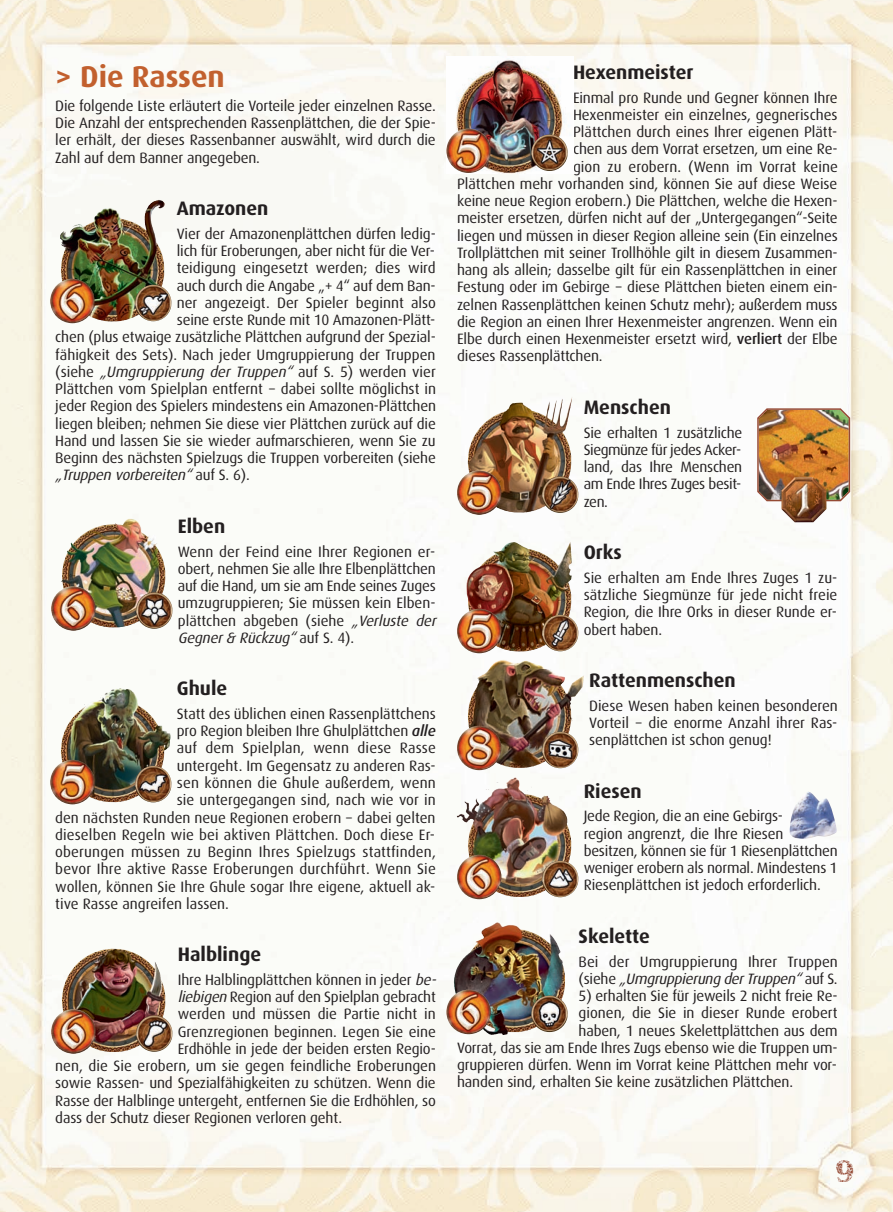
<style>
.page{position:relative;width:893px;height:1212px;background:#fff}
.page>*{position:absolute;margin:0;border:0;box-sizing:border-box;transform-origin:0 0}
.t1{font:700 30px "Dax";color:#c2602e}
.t2{font:27px "JI Hidden Vines";color:#954a35}
.t3{font:700 19.5px "Dax";color:#231f20}
.t4{font:15px/17.2px "Dax";letter-spacing:-.01em;color:#231f20;text-align:justify}
.t5{font:15px "Dax";letter-spacing:.01em;color:#231f20}
.t6{font:italic 15px "Dax";color:#231f20}
.s1{font-style:normal}
.s2{font-style:italic}
.s3{font-weight:500;font-style:italic}
.s4{font-weight:500}
</style>
<div class="page">
<img style="left:0;top:0;width:893px;height:1212px">
<img style="left:75px;top:200px;width:83px;height:30px">
<img style="left:50px;top:279px;width:45px;height:44px;border-radius:22px">
<img style="left:135px;top:285px;width:37px;height:36px;border-radius:18px">
<img style="left:62px;top:948px;width:49px;height:97px">
<img style="left:51px;top:1009px;width:45px;height:44px;border-radius:22px">
<img style="left:136px;top:1015px;width:37px;height:36px;border-radius:18px">
<img style="left:493px;top:542px;width:77px;height:23px">
<img style="left:457px;top:609px;width:44px;height:44px;border-radius:22px">
<img style="left:542px;top:615px;width:36px;height:36px;border-radius:18px">
<img style="left:446px;top:56px;width:127px;height:117px">
<img style="left:446px;top:129px;width:45px;height:44px;border-radius:22px">
<img style="left:531px;top:134px;width:37px;height:37px;border-radius:18px">
<img style="left:457px;top:778px;width:56px;height:44px">
<img style="left:457px;top:855px;width:44px;height:44px;border-radius:22px">
<img style="left:542px;top:860px;width:36px;height:37px;border-radius:18px">
<img style="left:500px;top:397px;width:72px;height:29px">
<img style="left:457px;top:470px;width:44px;height:45px;border-radius:22px">
<img style="left:542px;top:476px;width:36px;height:37px;border-radius:18px">
<img style="left:468px;top:660px;width:35px;height:101px">
<img style="left:457px;top:726px;width:44px;height:44px;border-radius:22px">
<img style="left:542px;top:731px;width:36px;height:37px;border-radius:18px">
<img style="left:454px;top:923px;width:42px;height:102px">
<img style="left:446px;top:989px;width:45px;height:45px;border-radius:22px">
<img style="left:531px;top:995px;width:37px;height:37px;border-radius:18px">
<img style="left:61px;top:519px;width:67px;height:92px">
<img style="left:51px;top:586px;width:45px;height:45px;border-radius:22px">
<img style="left:136px;top:592px;width:37px;height:37px;border-radius:18px">
<img style="left:790px;top:791px;width:47px;height:47px">
<img style="left:757px;top:408px;width:93px;height:93px">
<img style="left:781px;top:477px;width:45px;height:45px">
<img style="left:61px;top:688px;width:58px;height:101px">
<img style="left:50px;top:760px;width:45px;height:44px;border-radius:22px">
<img style="left:135px;top:766px;width:37px;height:36px;border-radius:18px">
<h1 class="t1" style="left:55px;top:64px;width:171px">&gt; Die Rassen</h1>
<p class="t4" style="left:55px;top:98px;width:382px">Die folgende Liste erläutert die Vorteile jeder einzelnen Rasse.<br>Die Anzahl der entsprechenden Rassenplättchen, die der Spie&shy;ler erhält, der dieses Rassenbanner auswählt, wird durch die Zahl auf dem Banner angegeben.</p>
<h3 class="t3" style="left:177px;top:200px;width:93px">Amazonen</h3>
<p class="t4" style="left:177px;top:226px;width:261px">Vier der Amazonenplättchen dürfen ledig-</p>
<p class="t4" style="left:177px;top:243px;width:260px">lich für Eroberungen, aber nicht für die Ver-</p>
<p class="t4" style="left:177px;top:260px;width:260px">teidigung eingesetzt werden; dies wird</p>
<p class="t4" style="left:177px;top:278px;width:260px">auch durch die Angabe „+ 4“ auf dem Ban-</p>
<p class="t4" style="left:177px;top:295px;width:261px">ner angezeigt. Der Spieler beginnt also</p>
<p class="t4" style="left:177px;top:312px;width:260px">seine erste Runde mit 10 Amazonen-Plätt-</p>
<p class="t4" style="left:55px;top:329px;width:382px">chen (plus etwaige zusätzliche Plättchen aufgrund der Spezial-</p>
<p class="t4" style="left:55px;top:347px;width:382px">fähigkeit des Sets). Nach jeder Umgruppierung der Truppen</p>
<p class="t6" style="left:55px;top:365px;width:382px"><span class="s1">( s i e h e</span> „Umgruppierung der Truppen“ <span class="s1">a u f S . 5 ) we rd e n v i e r</span></p>
<p class="t4" style="left:55px;top:381px;width:382px">Plättchen vom Spielplan entfernt − dabei sollte möglichst in</p>
<p class="t4" style="left:55px;top:398px;width:382px">jeder Region des Spielers mindestens ein Amazonen-Plättchen</p>
<p class="t4" style="left:55px;top:416px;width:382px">liegen bleiben; nehmen Sie diese vier Plättchen zurück auf die</p>
<p class="t4" style="left:55px;top:433px;width:382px">Hand und lassen Sie sie wieder aufmarschieren, wenn Sie zu</p>
<p class="t4" style="left:55px;top:450px;width:382px">Beginn des nächsten Spielzugs die Truppen vorbereiten (siehe</p>
<p class="t6" style="left:55px;top:469px;width:196px">„Truppen vorbereiten“ <span class="s1">a u f S . 6 ) .</span></p>
<h3 class="t3" style="left:178px;top:517px;width:49px">Elben</h3>
<p class="t4" style="left:178px;top:544px;width:263px;text-align:left">Wenn der Feind eine Ihrer Regionen er&shy;obert, nehmen Sie alle Ihre Elbenplättchen auf die Hand, um sie am Ende seines Zuges umzugruppieren; Sie müssen kein Elben&shy;plättchen abgeben (siehe <span class="s2">„Verluste der Gegner&amp; Rückzug“</span> a u f S . 4 ) .</p>
<h3 class="t3" style="left:177px;top:680px;width:52px">Ghule</h3>
<p class="t4" style="left:177px;top:706px;width:261px">Statt des üblichen einen Rassenplättchens</p>
<p class="t4" style="left:177px;top:723px;width:260px">pro Region bleiben Ihre Ghulplättchen <span class="s3">alle</span></p>
<p class="t5" style="left:177px;top:742px;width:261px">auf dem Spielplan, wenn diese Rasse</p>
<p class="t4" style="left:177px;top:758px;width:260px">untergeht. Im Gegensatz zu anderen Ras-</p>
<p class="t5" style="left:177px;top:776px;width:260px">sen können die Ghule außerdem, wenn</p>
<p class="t4" style="left:177px;top:792px;width:260px">sie untergegangen sind, nach wie vor in</p>
<p class="t4" style="left:55px;top:809px;width:382px">den nächsten Runden neue Regionen erobern − dabei gelten</p>
<p class="t4" style="left:55px;top:827px;width:381px">dieselben Regeln wie bei aktiven Plättchen. Doch diese Er-</p>
<p class="t5" style="left:55px;top:845px;width:382px">oberungen müssen zu Beginn Ihres Spielzugs stattfinden,</p>
<p class="t5" style="left:55px;top:862px;width:382px">bevor Ihre aktive Rasse Eroberungen durchführt. Wenn Sie</p>
<p class="t4" style="left:55px;top:878px;width:382px">wollen, können Sie Ihre Ghule sogar Ihre eigene, aktuell ak-</p>
<p class="t4" style="left:55px;top:896px;width:175px">tive Rasse angreifen lassen.</p>
<h3 class="t3" style="left:178px;top:946px;width:85px">Halblinge</h3>
<p class="t4" style="left:178px;top:972px;width:263px">Ihre Halblingplättchen können in jeder <span class="s2">be-</span></p>
<p class="t4" style="left:178px;top:989px;width:260px"><span class="s2">liebigen</span>Region auf den Spielplan gebracht</p>
<p class="t4" style="left:178px;top:1006px;width:259px">werden und müssen die Partie nicht in</p>
<p class="t4" style="left:178px;top:1024px;width:260px">Grenzregionen beginnen. Legen Sie eine</p>
<p class="t4" style="left:178px;top:1041px;width:260px">Erdhöhle in jede der beiden ersten Regio-</p>
<p class="t4" style="left:55px;top:1058px;width:382px">nen, die Sie erobern, um sie gegen feindliche Eroberungen</p>
<p class="t4" style="left:55px;top:1075px;width:382px">sowie Rassen- und Spezialfähigkeiten zu schützen. Wenn die</p>
<p class="t4" style="left:55px;top:1093px;width:382px">Rasse der Halblinge untergeht, entfernen Sie die Erdhöhlen, so</p>
<p class="t4" style="left:55px;top:1110px;width:288px">dass der Schutz dieser Regionen verloren geht.</p>
<h3 class="t3" style="left:573px;top:64px;width:122px">Hexenmeister</h3>
<p class="t4" style="left:573px;top:90px;width:266px">Einmal pro Runde und Gegner können Ihre</p>
<p class="t4" style="left:573px;top:107px;width:266px">Hexenmeister ein einzelnes, gegnerisches</p>
<p class="t4" style="left:573px;top:124px;width:266px">Plättchen durch eines Ihrer eigenen Plätt-</p>
<p class="t4" style="left:573px;top:142px;width:266px">chen aus dem Vorrat ersetzen, um eine Re-</p>
<p class="t4" style="left:573px;top:159px;width:266px">gion zu erobern. (Wenn im Vorrat keine</p>
<p class="t4" style="left:457px;top:176px;width:382px">Plättchen mehr vorhanden sind, können Sie auf diese Weise</p>
<p class="t4" style="left:457px;top:193px;width:382px">keine neue Region erobern.) Die Plättchen, welche die Hexen-</p>
<p class="t4" style="left:457px;top:211px;width:382px">meister ersetzen, dürfen nicht auf der „Untergegangen“-Seite</p>
<p class="t4" style="left:457px;top:228px;width:382px">liegen und müssen in dieser Region alleine sein (Ein einzelnes</p>
<p class="t4" style="left:457px;top:245px;width:382px">Trollplättchen mit seiner Trollhöhle gilt in diesem Zusammen-</p>
<p class="t4" style="left:457px;top:262px;width:382px">hang als allein; dasselbe gilt für ein Rassenplättchen in einer</p>
<p class="t4" style="left:457px;top:280px;width:382px">Festung oder im Gebirge − diese Plättchen bieten einem ein-</p>
<p class="t4" style="left:457px;top:297px;width:382px">zelnen Rassenplättchen keinen Schutz mehr); außerdem muss</p>
<p class="t4" style="left:457px;top:314px;width:382px">die Region an einen Ihrer Hexenmeister angrenzen. Wenn ein</p>
<p class="t4" style="left:457px;top:331px;width:382px">Elbe durch einen Hexenmeister ersetzt wird, <span class="s4">verliert</span> der Elbe</p>
<p class="t4" style="left:457px;top:349px;width:147px">dieses Rassenplättchen.</p>
<h3 class="t3" style="left:584px;top:399px;width:89px">Menschen</h3>
<p class="t4" style="left:584px;top:425px;width:160px">Sie erhalten 1 zusätzliche Siegmünze für jedes Acker&shy;land, das Ihre Menschen am Ende Ihres Zuges besit&shy;zen.</p>
<h3 class="t3" style="left:584px;top:544px;width:39px">Orks</h3>
<p class="t4" style="left:584px;top:570px;width:255px">Sie erhalten am Ende Ihres Zuges 1 zu&shy;sätzliche Siegmünze für jede nicht freie Region, die Ihre Orks in dieser Runde er&shy;obert haben.</p>
<h3 class="t3" style="left:589px;top:672px;width:148px">Rattenmenschen</h3>
<p class="t4" style="left:589px;top:698px;width:250px">Diese Wesen haben keinen besonderen Vorteil − die enorme Anzahl ihrer Ras&shy;senplättchen ist schon genug!</p>
<h3 class="t3" style="left:584px;top:782px;width:60px">Riesen</h3>
<p class="t4" style="left:584px;top:808px;width:256px;text-align:left">Jede Region, die an eine Gebirgs-<br>region angrenzt, die Ihre Riesen besitzen, können sie für 1 Riesenplättchen weniger erobern als normal. Mindestens 1<br>Riesenplättchen ist jedoch erforderlich.</p>
<h3 class="t3" style="left:579px;top:927px;width:73px">Skelette</h3>
<p class="t4" style="left:579px;top:953px;width:261px">Bei der Umgruppierung Ihrer Truppen ( s i e h e <span class="s2">„Umgruppierung derTruppen“</span> a u f S .</p>
<p class="t4" style="left:579px;top:988px;width:261px">5) erhalten Sie für jeweils 2 nicht freie Re-</p>
<p class="t4" style="left:579px;top:1005px;width:260px">gionen, die Sie in dieser Runde erobert</p>
<p class="t4" style="left:579px;top:1022px;width:261px">haben, 1 neues Skelettplättchen aus dem</p>
<p class="t4" style="left:457px;top:1040px;width:382px">Vorrat, das sie am Ende Ihres Zugs ebenso wie die Truppen um-</p>
<p class="t4" style="left:457px;top:1057px;width:381px">gruppieren dürfen. Wenn im Vorrat keine Plättchen mehr vor-</p>
<p class="t4" style="left:457px;top:1074px;width:337px">handen sind, erhalten Sie keine zusätzlichen Plättchen.</p>
<h2 class="t2" style="left:835px;top:1157px;width:20px">9</h2>
</div>
